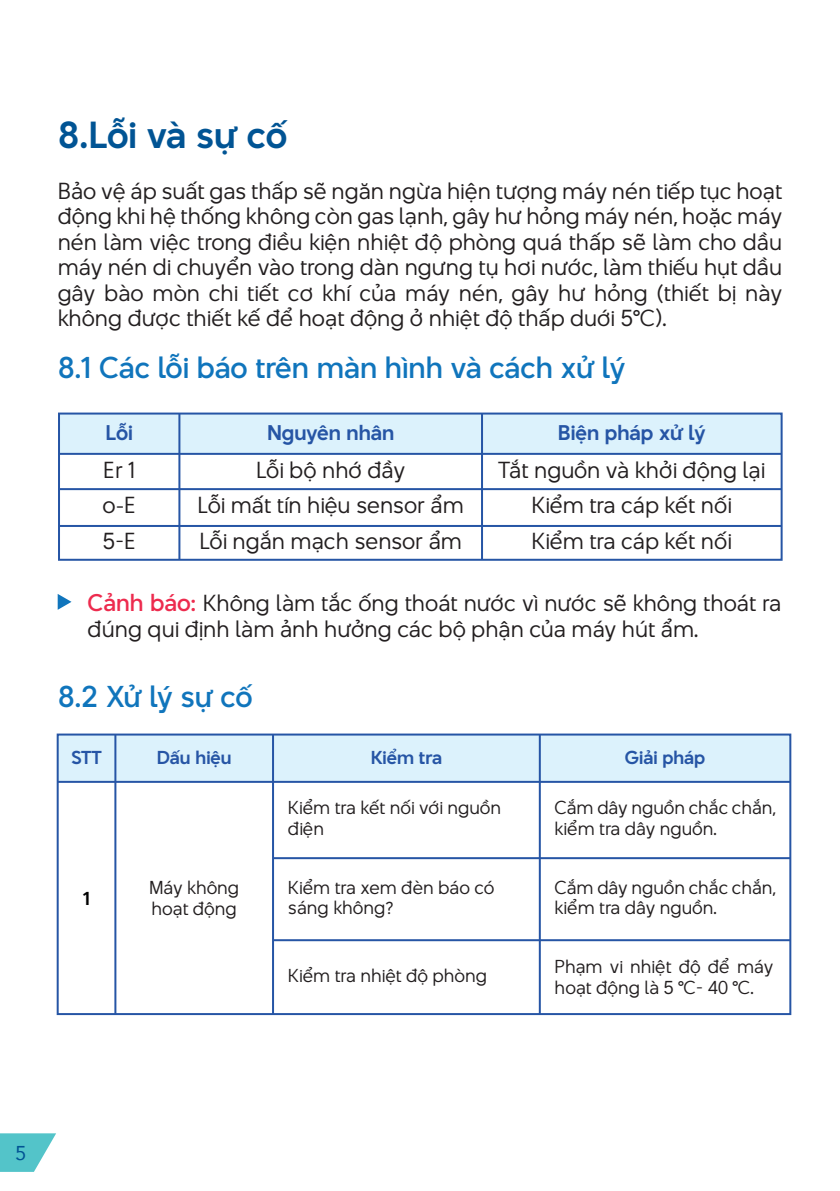
<style>
.page{position:relative;width:840px;height:1191px;background:#fff}
.page>*{position:absolute;margin:0;border:0;box-sizing:border-box;transform-origin:0 0}
.t1{font:34.4px "BT Beau Sans Bold";color:#015494}
.t2{font:27.6px "BT Beau Sans Medium";color:#1075bc}
.t3{font:21.2px/25.4px "BT Beau Sans Light";color:#231f20}
.t4{font:20px "Avenir";color:#015494}
.t5{font:19.4px "BT Beau Sans Bold";color:#2655a5}
.t6{font:17.2px/20.6px "BT Beau Sans Light";color:#231f20}
.t7{font:17.2px "BT Beau Sans Bold";color:#2655a5}
.t8{font:17.2px "BT Beau Sans Bold";color:#000001}
.s1{font-family:"BT Beau Sans Medium";font-size:22px;color:#ed2b4e}
.s2{font-family:"BT Beau Sans Regular"}
</style>
<div class="page">
<svg style="left:0;top:1133px;width:56px;height:38px"></svg>
<svg style="left:58px;top:594px;width:13px;height:16px"></svg>
<div style="left:59px;top:413px;width:722px;height:41px;background:#dcf2fc"></div>
<hr style="left:59px;top:453px;width:722px;height:2px;background:#2655a5">
<hr style="left:178px;top:413px;width:2px;height:147px;background:#2655a5">
<hr style="left:480px;top:413px;width:2px;height:147px;background:#2655a5">
<div style="left:58px;top:412px;width:724px;height:149px;border:2px solid #2655a5"></div>
<hr style="left:59px;top:488px;width:722px;height:2px;background:#2655a5">
<hr style="left:59px;top:525px;width:722px;height:2px;background:#2655a5">
<div style="left:58px;top:734px;width:731px;height:48px;background:#dcf2fc"></div>
<hr style="left:58px;top:781px;width:731px;height:2px;background:#2655a5">
<hr style="left:272px;top:734px;width:2px;height:280px;background:#2655a5">
<hr style="left:114px;top:734px;width:2px;height:280px;background:#2655a5">
<hr style="left:538px;top:734px;width:2px;height:280px;background:#2655a5">
<div style="left:57px;top:733px;width:733px;height:282px;border:2px solid #2655a5"></div>
<hr style="left:273px;top:857px;width:516px;height:2px;background:#2655a5">
<hr style="left:273px;top:939px;width:516px;height:2px;background:#2655a5">
<h1 class="t1" style="left:58px;top:109px;width:231px">8.Lỗi và sự cố</h1>
<p class="t3" style="left:58px;top:178px;width:725px;text-align:justify">Bảo vệ áp suất gas thấp sẽ ngăn ngừa hiện tượng máy nén tiếp tục hoạt động khi hệ thống không còn gas lạnh, gây hư hỏng máy nén, hoặc máy nén làm việc trong điều kiện nhiệt độ phòng quá thấp sẽ làm cho dầu máy nén di chuyển vào trong dàn ngưng tụ hơi nước, làm thiếu hụt dầu gây bào mòn chi tiết cơ khí của máy nén, gây hư hỏng (thiết bị này không được thiết kế để hoạt động ở nhiệt độ thấp duới 5°C).</p>
<h2 class="t2" style="left:58px;top:346px;width:569px">8.1 Các lỗi báo trên màn hình và cách xử lý</h2>
<p class="t5" style="left:105px;top:418px;width:29px">Lỗi</p>
<p class="t5" style="left:267px;top:418px;width:129px">Nguyên nhân</p>
<p class="t5" style="left:557px;top:418px;width:149px">Biện pháp xử lý</p>
<p class="t3" style="left:256px;top:457px;width:151px">Lỗi bộ nhớ đầy</p>
<p class="t3" style="left:498px;top:457px;width:268px">Tắt nguồn và khởi động lại</p>
<p class="t3" style="left:197px;top:488px;width:267px;line-height:35.4px">Lỗi mất tín hiệu sensor ẩm<br>Lỗi ngắn mạch sensor ẩm</p>
<p class="t3" style="left:102px;top:452px;width:35px;line-height:35.4px;text-align:justify">Er 1 o-E 5-E</p>
<p class="t3" style="left:531px;top:488px;width:202px;line-height:35.4px">Kiểm tra cáp kết nối<br>Kiểm tra cáp kết nối</p>
<p class="t3" style="left:88px;top:589px;width:695px;line-height:26.2px"><span class="s1">Cảnh báo:</span> Không làm tắc ống thoát nước vì nước sẽ không thoát ra đúng qui định làm ảnh hưởng các bộ phận của máy hút ẩm.</p>
<h2 class="t2" style="left:58px;top:676px;width:196px">8.2 Xử lý sự cố</h2>
<p class="t7" style="left:71px;top:744px;width:32px">STT</p>
<p class="t7" style="left:157px;top:744px;width:76px">Dấu hiệu</p>
<p class="t7" style="left:370px;top:744px;width:73px">Kiểm tra</p>
<p class="t7" style="left:624px;top:744px;width:82px">Giải pháp</p>
<p class="t8" style="left:83px;top:885px;width:8px">1</p>
<p class="t6" style="left:288px;top:797px;width:214px">Kiểm tra kết nối với nguồn điện</p>
<p class="t6" style="left:554px;top:797px;width:223px">Cắm dây nguồn chắc chắn, kiểm tra dây nguồn.</p>
<p class="t6" style="left:149px;top:877px;width:92px">Máy không hoạt động</p>
<p class="t6" style="left:288px;top:877px;width:208px">Kiểm tra xem đèn báo có sáng không?</p>
<p class="t6" style="left:554px;top:877px;width:223px">Cắm dây nguồn chắc chắn, kiểm tra dây nguồn.</p>
<p class="t6" style="left:288px;top:965px;width:200px">Kiểm tra nhiệt độ phòng</p>
<p class="t6" style="left:554px;top:956px;width:220px">Phạm vi nhiệt độ để máy hoạt động là 5 °C- 40 °C.</p>
<p class="t4" style="left:15px;top:1137px;width:14px">5<span class="s2">1</span></p>
</div>
